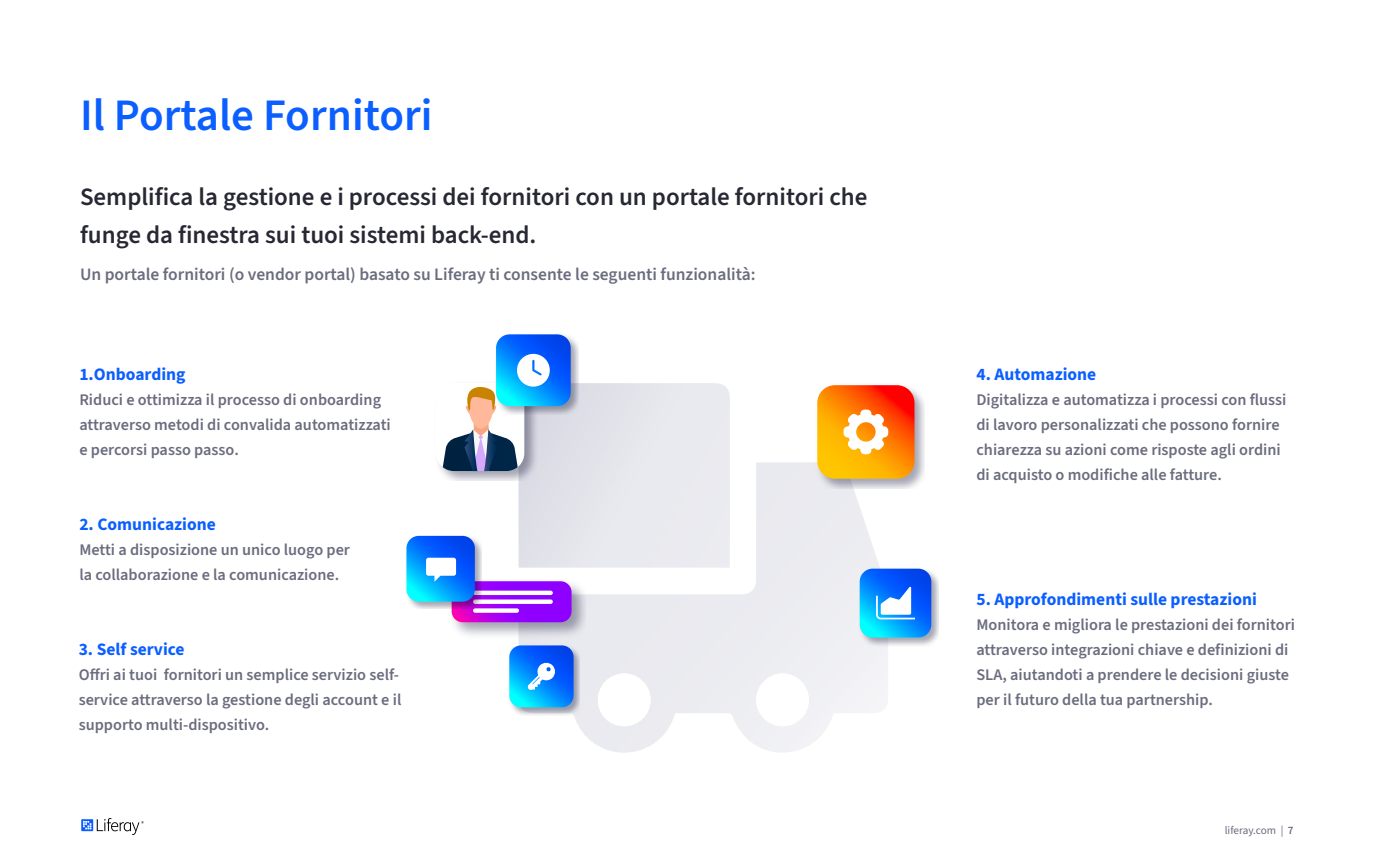
<style>
.page{position:relative;width:1375px;height:860px;background:#fff}
.page>*{position:absolute;margin:0;border:0;box-sizing:border-box;transform-origin:0 0}
.t1{font:600 45px "Source Sans 3";color:#0b5fff}
.t2{font:600 25px/37.5px "Source Sans 3";color:#272833}
.t3{font:700 17.5px "Source Sans 3";color:#0b5fff}
.t4{font:600 17.5px "Source Sans 3";color:#6b6c7e}
.t5{font:600 16.25px/25px "Source Sans 3";color:#6b6c7e}
.t6{font:11.25px "Source Sans 3";color:#6b6c7e}
.s1{font-weight:600}
</style>
<div class="page">
<svg style="left:81px;top:818px;width:63px;height:17px"></svg>
<svg style="left:574px;top:462px;width:314px;height:291px"></svg>
<div style="left:756px;top:673px;width:53px;height:53px;background:#fff;border-radius:50%"></div>
<div style="left:598px;top:673px;width:53px;height:53px;background:#fff;border-radius:50%"></div>
<img style="left:512px;top:643px;width:67px;height:72px">
<svg style="left:509px;top:645px;width:65px;height:62px;background:#1e92fa"></svg>
<img style="left:454px;top:622px;width:131px;height:21px">
<img style="left:813px;top:391px;width:112px;height:98px">
<svg style="left:817px;top:385px;width:98px;height:94px;background:#fd9327"></svg>
<svg style="left:406px;top:334px;width:324px;height:288px"></svg>
<img style="left:856px;top:565px;width:83px;height:82px">
<svg style="left:860px;top:569px;width:71px;height:69px;background:#2897fb"></svg>
<h1 class="t1" style="left:80px;top:85px;width:354px">Il Portale Fornitori</h1>
<h2 class="t2" style="left:80px;top:179px;width:789px">Semplifica la gestione e i processi dei fornitori con un portale fornitori che funge da finestra sui tuoi sistemi back-end.</h2>
<p class="t4" style="left:80px;top:262px;width:677px">Un portale fornitori (o vendor portal) basato su Liferay ti consente le seguenti funzionalità:</p>
<p class="t3" style="left:79px;top:362px;width:108px">1.Onboarding</p>
<p class="t5" style="left:79px;top:388px;width:313px">Riduci e ottimizza il processo di onboarding attraverso metodi di convalida automatizzati e percorsi passo passo.</p>
<p class="t3" style="left:79px;top:512px;width:138px">2. Comunicazione</p>
<p class="t5" style="left:79px;top:538px;width:272px">Metti a disposizione un unico luogo per la collaborazione e la comunicazione.</p>
<p class="t3" style="left:79px;top:638px;width:107px">3. Self service</p>
<p class="t5" style="left:79px;top:663px;width:324px">Offri ai tuoi fornitori un semplice servizio self&shy;service attraverso la gestione degli account e il supporto multi-dispositivo.</p>
<p class="t3" style="left:976px;top:362px;width:121px">4. Automazione</p>
<p class="t5" style="left:976px;top:388px;width:312px">Digitalizza e automatizza i processi con flussi di lavoro personalizzati che possono fornire chiarezza su azioni come risposte agli ordini di acquisto o modifiche alle fatture.</p>
<p class="t3" style="left:976px;top:588px;width:282px">5. Approfondimenti sulle prestazioni</p>
<p class="t5" style="left:976px;top:613px;width:320px">Monitora e migliora le prestazioni dei fornitori attraverso integrazioni chiave e definizioni di SLA, aiutandoti a prendere le decisioni giuste per il futuro della tua partnership.</p>
<p class="t6" style="left:1225px;top:823px;width:71px">liferay.com | <span class="s1">7</span></p>
</div>
